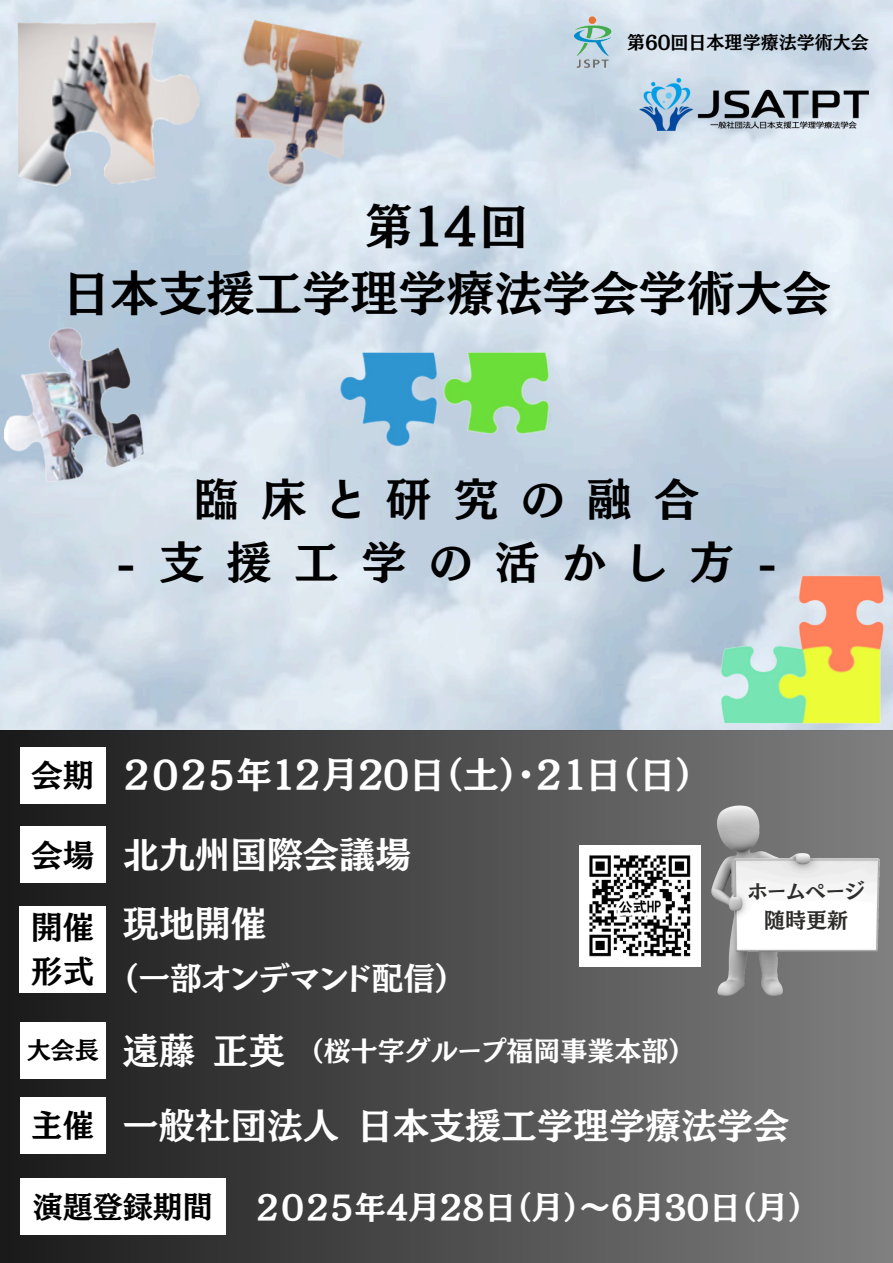
<style>
.page{position:relative;width:893px;height:1263px;background:#fff}
.page>*{position:absolute;margin:0;border:0;box-sizing:border-box;transform-origin:0 0}
.t1{font:48px/66.9px "TEST Mode Min B B";color:#000;text-align:center}
.t2{font:45px/62.4px "TEST Mode Min B B";letter-spacing:.5em;color:#000;text-align:center}
.t3{font:36px "TEST Mode Min B B";color:#fff}
.t4{font:31.5px "TEST Mode Min B B";color:#fff}
.t5{font:31.5px/43.9px "TEST Mode Min B B";color:#000}
.t6{font:30px "TEST Mode Min B B";color:#000}
.t7{font:27px "TEST Mode Min B B";color:#fff}
.t8{font:24px "TEST Mode Min B B";color:#000}
.t9{font:21px/29.2px "TEST Mode Min B B";color:#2e2d2c;text-align:center}
.t10{font:18px "TEST Mode Min B B";color:#000}
</style>
<div class="page">
<img style="left:0;top:0;width:893px;height:731px">
<img style="left:715px;top:567px;width:178px;height:164px">
<img style="left:331px;top:338px;width:231px;height:119px">
<img style="left:0;top:0;width:212px;height:202px">
<img style="left:562px;top:0;width:64px;height:84px">
<img style="left:5px;top:305px;width:169px;height:189px">
<img style="left:226px;top:12px;width:166px;height:190px">
<div style="left:0;top:731px;width:893px;height:532px;background:linear-gradient(to right,#1b1b1b,#7f7f7f)"></div>
<div style="left:20px;top:747px;width:86px;height:56px;background:#fff"></div>
<div style="left:20px;top:826px;width:86px;height:57px;background:#fff"></div>
<div style="left:20px;top:906px;width:86px;height:86px;background:#fff"></div>
<div style="left:20px;top:1023px;width:86px;height:56px;background:#fff"></div>
<div style="left:20px;top:1097px;width:86px;height:56px;background:#fff"></div>
<img style="left:685px;top:791px;width:208px;height:223px">
<img style="left:640px;top:78px;width:228px;height:52px">
<div style="left:20px;top:1179px;width:206px;height:56px;background:#fff"></div>
<img style="left:579px;top:846px;width:121px;height:120px">
<p class="t10" style="left:627px;top:33px;width:243px">第60回日本理学療法学術大会</p>
<p class="t1" style="left:62px;top:192px;width:769px">第１４回<br>日本支援工学理学療法学会学術大会</p>
<p class="t2" style="left:115px;top:468px;width:664px">臨床と研究の融合<br>-支援工学の活かし方-</p>
<p class="t5" style="left:31px;top:753px;width:64px">会期</p>
<h1 class="t3" style="left:123px;top:757px;width:572px">２０２５年１２月20日（土）・２１日（日）</h1>
<p class="t5" style="left:31px;top:832px;width:64px">会場</p>
<p class="t5" style="left:31px;top:905px;width:64px">開催形式</p>
<p class="t3" style="left:123px;top:836px;width:289px">北九州国際会議場</p>
<h3 class="t3" style="left:123px;top:906px;width:145px">現地開催</h3>
<p class="t4" style="left:123px;top:962px;width:329px">（一部オンデマンド配信）</p>
<h5 class="t9" style="left:748px;top:876px;width:118px">ホームページ随時更新</h5>
<p class="t8" style="left:27px;top:1038px;width:72px">大会長</p>
<h3 class="t3" style="left:123px;top:1032px;width:163px">遠藤正英</h3>
<h2 class="t7" style="left:310px;top:1037px;width:373px">（桜十字グループ福岡事業本部）</h2>
<p class="t5" style="left:31px;top:1103px;width:64px">主催</p>
<h3 class="t3" style="left:123px;top:1107px;width:667px">一般社団法人日本支援工学理学療法学会</h3>
<h1 class="t6" style="left:33px;top:1191px;width:181px">演題登録期間</h1>
<h6 class="t4" style="left:256px;top:1191px;width:550px">２０２５年4月28日（月）〜6月30日（月）</h6>
</div>
